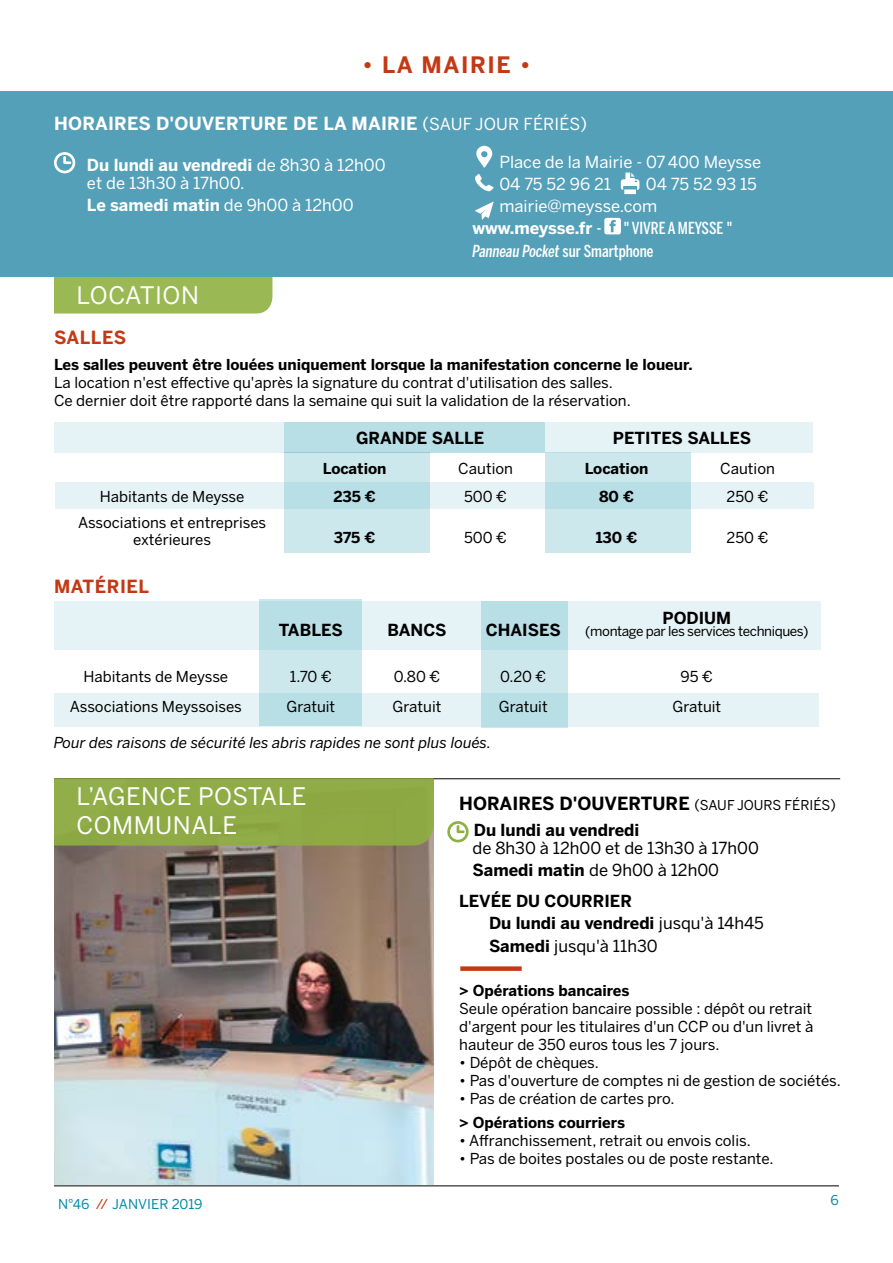
<style>
.page{position:relative;width:893px;height:1263px;background:#fff}
.page>*{position:absolute;margin:0;border:0;box-sizing:border-box;transform-origin:0 0}
.t1{font:24px/28.8px "Benton Sans";letter-spacing:.02em;color:#fff}
.t2{font:700 22.5px "Benton Sans";letter-spacing:.07em;color:#c43915}
.t3{font:700 18px "Benton Sans";letter-spacing:.01em;color:#fff}
.t4{font:700 18px "Benton Sans";color:#000}
.t5{font:700 18px "Benton Sans";letter-spacing:.03em;color:#c43915}
.t6{font:700 16.5px/22.2px "Benton Sans";color:#000}
.t7{font:16.5px/18px "Benton Sans";color:#fff}
.t8{font:16.5px/22.2px "Benton Sans";color:#000}
.t9{font:500 16.5px/22.2px "Benton Sans Compressed";color:#fff}
.t10{font:700 16.5px "Benton Sans";color:#fff}
.t11{font:15px/18px "Benton Sans";color:#000}
.t12{font:700 15px "Benton Sans";color:#000}
.t13{font:italic 15px "Benton Sans";color:#000}
.t14{font:13.5px "Benton Sans";letter-spacing:-.03em;color:#000}
.t15{font:13.5px "Benton Sans";color:#008ba7}
.s1{font-weight:400;font-size:16.5px}
.s2{font-weight:700}
.s3{font-weight:400}
.s4{font-family:"Benton Sans Compressed";font-weight:500}
.s5{font-style:italic}
.s6{font-weight:400;font-size:13.5px}
.s7{color:#c43915}
</style>
<div class="page">
<hr style="left:54px;top:1185px;width:785px;height:1px;background:#000">
<div style="left:54px;top:276px;width:218px;height:37px;background:#9ab853"></div>
<img style="left:54px;top:845px;width:380px;height:339px">
<div style="left:0;top:91px;width:893px;height:185px;background:#54a0b8"></div>
<svg style="left:54px;top:152px;width:21px;height:21px"></svg>
<div style="left:604px;top:218px;width:17px;height:16px;background:#fff;border-radius:2px"></div>
<svg style="left:609px;top:220px;width:7px;height:12px"></svg>
<svg style="left:621px;top:173px;width:18px;height:21px"></svg>
<svg style="left:476px;top:146px;width:16px;height:22px"></svg>
<svg style="left:475px;top:174px;width:19px;height:17px"></svg>
<svg style="left:475px;top:202px;width:19px;height:18px"></svg>
<hr style="left:54px;top:778px;width:786px;height:1px;background:#000">
<div style="left:55px;top:482px;width:758px;height:27px;background:#e6f3f6"></div>
<div style="left:54px;top:422px;width:758px;height:30px;background:#e6f3f6"></div>
<svg style="left:284px;top:452px;width:145px;height:101px;background:#c6e5ea"></svg>
<svg style="left:545px;top:453px;width:145px;height:100px;background:#c7e5eb"></svg>
<div style="left:284px;top:422px;width:261px;height:30px;background:#b8dee6"></div>
<div style="left:259px;top:600px;width:103px;height:126px;background:#cde8ed"></div>
<div style="left:481px;top:601px;width:87px;height:126px;background:#cde8ed"></div>
<svg style="left:54px;top:601px;width:767px;height:49px;background:#daedf2"></svg>
<svg style="left:54px;top:694px;width:764px;height:33px;background:#daedf2"></svg>
<div style="left:54px;top:778px;width:380px;height:67px;background:#8faa45"></div>
<svg style="left:447px;top:821px;width:22px;height:21px"></svg>
<div style="left:460px;top:966px;width:62px;height:5px;background:#c43915"></div>
<h2 class="t2" style="left:363px;top:51px;width:169px">• LA MAIRIE •</h2>
<p class="t3" style="left:54px;top:112px;width:534px">HORAIRES D'OUVERTURE DE LA MAIRIE <span class="s1">(SAUF JOUR FÉRIÉS)</span></p>
<p class="t7" style="left:87px;top:156px;width:300px"><span class="s2">Du lundi au vendredi</span> de 8h30 à 12h00 et de 13h30 à 17h00.</p>
<p class="t10" style="left:87px;top:195px;width:268px">Le samedi matin <span class="s3">de 9h00 à 12h00</span></p>
<h1 class="t1" style="left:77px;top:281px;width:124px">LOCATION</h1>
<p class="t7" style="left:499px;top:151px;width:263px;line-height:22.2px">Place de la Mairie - 07 400 Meysse<br>04 75 52 96 21</p>
<p class="t7" style="left:646px;top:175px;width:113px">04 75 52 93 15</p>
<p class="t7" style="left:499px;top:197px;width:159px">mairie@meysse.com</p>
<p class="t10" style="left:472px;top:218px;width:131px">www.meysse.fr <span class="s4">-</span></p>
<p class="t9" style="left:472px;top:217px;width:261px;text-indent:151px">" VIVRE A MEYSSE "<br><span class="s5">Panneau Pocket</span> sur Smartphone</p>
<p class="t5" style="left:54px;top:326px;width:74px">SALLES</p>
<p class="t12" style="left:54px;top:355px;width:640px">Les salles peuvent être louées uniquement lorsque la manifestation concerne le loueur.</p>
<p class="t11" style="left:54px;top:374px;width:578px">La location n'est effective qu'après la signature du contrat d'utilisation des salles.<br>Ce dernier doit être rapporté dans la semaine qui suit la validation de la réservation.</p>
<p class="t6" style="left:356px;top:427px;width:130px">GRANDE SALLE</p>
<p class="t6" style="left:613px;top:427px;width:140px">PETITES SALLES</p>
<p class="t12" style="left:323px;top:459px;width:65px">Location</p>
<p class="t11" style="left:458px;top:459px;width:56px">Caution</p>
<p class="t12" style="left:585px;top:459px;width:65px">Location</p>
<p class="t11" style="left:720px;top:459px;width:56px">Caution</p>
<p class="t11" style="left:100px;top:488px;width:146px">Habitants de Meysse</p>
<p class="t12" style="left:333px;top:487px;width:44px">235 €</p>
<p class="t11" style="left:464px;top:488px;width:44px">500 €</p>
<p class="t12" style="left:599px;top:487px;width:37px">80 €</p>
<p class="t11" style="left:727px;top:488px;width:43px">250 €</p>
<p class="t11" style="left:78px;top:515px;width:190px;line-height:16.5px;text-align:center">Associations et entreprises extérieures</p>
<p class="t12" style="left:334px;top:528px;width:43px">375 €</p>
<p class="t11" style="left:464px;top:528px;width:44px">500 €</p>
<p class="t12" style="left:596px;top:528px;width:43px">130 €</p>
<p class="t11" style="left:727px;top:528px;width:43px">250 €</p>
<p class="t5" style="left:54px;top:575px;width:96px">MATÉRIEL</p>
<p class="t6" style="left:279px;top:619px;width:66px">TABLES</p>
<p class="t6" style="left:387px;top:619px;width:61px">BANCS</p>
<p class="t6" style="left:486px;top:619px;width:76px">CHAISES</p>
<p class="t6" style="left:663px;top:607px;width:70px">PODIUM</p>
<p class="t14" style="left:585px;top:622px;width:225px">(montage par les services techniques)</p>
<p class="t11" style="left:84px;top:667px;width:146px">Habitants de Meysse</p>
<p class="t11" style="left:290px;top:667px;width:44px">1.70 €</p>
<p class="t11" style="left:394px;top:667px;width:48px">0.80 €</p>
<p class="t11" style="left:500px;top:667px;width:48px">0.20 €</p>
<p class="t11" style="left:681px;top:667px;width:34px">95 €</p>
<p class="t11" style="left:70px;top:698px;width:174px">Associations Meyssoises</p>
<p class="t11" style="left:286px;top:698px;width:50px">Gratuit</p>
<p class="t11" style="left:393px;top:698px;width:50px">Gratuit</p>
<p class="t11" style="left:499px;top:698px;width:50px">Gratuit</p>
<p class="t11" style="left:672px;top:698px;width:50px">Gratuit</p>
<p class="t13" style="left:54px;top:733px;width:439px">Pour des raisons de sécurité les abris rapides ne sont plus loués.</p>
<h1 class="t1" style="left:77px;top:782px;width:231px">L’AGENCE POSTALE<br>COMMUNALE</h1>
<p class="t4" style="left:459px;top:792px;width:378px">HORAIRES D'OUVERTURE <span class="s6">(SAUF JOURS FÉRIÉS)</span></p>
<p class="t6" style="left:474px;top:819px;width:167px">Du lundi au vendredi</p>
<p class="t8" style="left:473px;top:837px;width:288px">de 8h30 à 12h00 et de 13h30 à 17h00<br><span class="s2">Samedi matin</span> de 9h00 à 12h00</p>
<p class="t6" style="left:489px;top:890px;width:276px;text-indent:-30px">LEVÉE DU COURRIER<br>Du lundi au vendredi <span class="s3">jusqu'à 14h45<br></span>Samedi <span class="s3">jusqu'à 11h30</span></p>
<p class="t12" style="left:459px;top:981px;width:172px">&gt; Opérations bancaires</p>
<p class="t11" style="left:459px;top:1000px;width:356px;text-align:justify">Seule opération bancaire possible : dépôt ou retrait d'argent pour les titulaires d'un CCP ou d'un livret à hauteur de 350 euros tous les 7 jours.</p>
<p class="t11" style="left:459px;top:1054px;width:141px">• Dépôt de chèques.</p>
<p class="t11" style="left:459px;top:1072px;width:383px">• Pas d'ouverture de comptes ni de gestion de sociétés.</p>
<p class="t11" style="left:459px;top:1090px;width:217px">• Pas de création de cartes pro.</p>
<p class="t12" style="left:459px;top:1113px;width:167px">&gt; Opérations courriers</p>
<p class="t11" style="left:459px;top:1132px;width:293px">• Affranchissement, retrait ou envois colis.</p>
<p class="t11" style="left:459px;top:1150px;width:316px">• Pas de boites postales ou de poste restante.</p>
<p class="t15" style="left:58px;top:1195px;width:146px">N°46 <span class="s7">//</span> JANVIER 2019</p>
<p class="t15" style="left:831px;top:1192px;width:10px">6</p>
</div>
